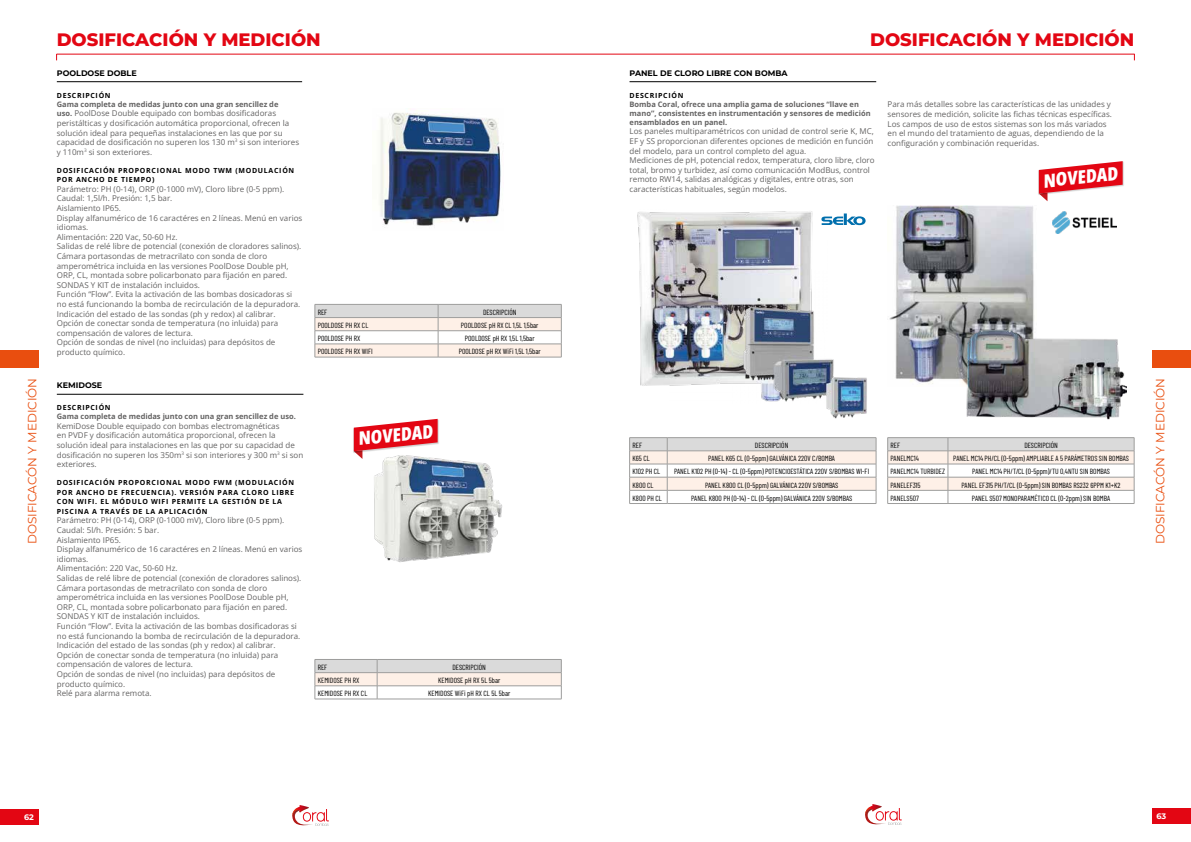
<style>
.page{position:relative;width:1191px;height:842px;background:#fff}
.page>*{position:absolute;margin:0;border:0;box-sizing:border-box;transform-origin:0 0}
.t1{font:800 18.4px "Open Sans Condensed";color:#fff}
.t2{font:800 18px "Montserrat";color:#e30613}
.t3{font:12px "Montserrat";color:#e94e0f}
.t4{font:8px/9.6px "Open Sans";color:#646363}
.t5{font:700 8px "Montserrat";color:#000}
.t6{font:700 8px "Montserrat";color:#fff}
.t7{font:7.5px "Barlow Condensed";color:#000}
.t8{font:700 7.5px/9px "Open Sans";color:#646363}
.t9{font:700 7px/9.5px "Open Sans";letter-spacing:.1em;color:#000}
.s1{font-weight:700;font-size:7.5px}
</style>
<div class="page">
<svg style="left:292px;top:805px;width:37px;height:21px"></svg>
<div style="left:0;top:809px;width:38px;height:15px;background:#e30613"></div>
<svg style="left:865px;top:804px;width:36px;height:21px"></svg>
<div style="left:1152px;top:808px;width:39px;height:15px;background:#e30613"></div>
<hr style="left:57px;top:54px;width:1077px;height:1px;background:#e30613">
<div style="left:0;top:351px;width:38px;height:17px;background:#e94e0f"></div>
<div style="left:1152px;top:351px;width:39px;height:17px;background:#e94e0f"></div>
<svg style="left:315px;top:304px;width:247px;height:53px"></svg>
<hr style="left:315px;top:357px;width:123px;height:1px;background:#9d9d9c">
<hr style="left:438px;top:357px;width:123px;height:1px;background:#9d9d9c">
<svg style="left:315px;top:659px;width:247px;height:40px"></svg>
<hr style="left:315px;top:699px;width:62px;height:1px;background:#9d9d9c">
<hr style="left:377px;top:699px;width:184px;height:1px;background:#9d9d9c">
<img style="left:379px;top:110px;width:122px;height:116px">
<hr style="left:57px;top:81px;width:245px;height:1px;background:#000">
<hr style="left:57px;top:394px;width:246px;height:1px;background:#000">
<img style="left:374px;top:458px;width:128px;height:104px">
<hr style="left:629px;top:81px;width:247px;height:1px;background:#000">
<img style="left:637px;top:211px;width:176px;height:175px">
<img style="left:739px;top:298px;width:128px;height:121px">
<img style="left:889px;top:206px;width:145px;height:179px">
<img style="left:966px;top:329px;width:160px;height:91px">
<svg style="left:821px;top:213px;width:44px;height:12px"></svg>
<hr style="left:629px;top:437px;width:38px;height:1px;background:#9d9d9c">
<hr style="left:667px;top:437px;width:209px;height:1px;background:#9d9d9c">
<svg style="left:629px;top:438px;width:248px;height:65px"></svg>
<hr style="left:629px;top:503px;width:38px;height:1px;background:#9d9d9c">
<hr style="left:667px;top:503px;width:209px;height:1px;background:#9d9d9c">
<hr style="left:887px;top:437px;width:61px;height:1px;background:#9d9d9c">
<hr style="left:948px;top:437px;width:186px;height:1px;background:#9d9d9c">
<svg style="left:887px;top:438px;width:248px;height:65px"></svg>
<hr style="left:887px;top:503px;width:61px;height:1px;background:#9d9d9c">
<hr style="left:948px;top:503px;width:186px;height:1px;background:#9d9d9c">
<img style="left:1052px;top:211px;width:64px;height:22px">
<img style="left:353px;top:418px;width:86px;height:35px">
<svg style="left:354px;top:419px;width:83px;height:40px"></svg>
<img style="left:1122px;top:161px;width:2px;height:25px">
<svg style="left:1038px;top:161px;width:84px;height:40px"></svg>
<h2 class="t2" style="left:57px;top:26px;width:265px">DOSIFICACIÓN Y MEDICIÓN</h2>
<h2 class="t2" style="left:870px;top:26px;width:265px">DOSIFICACIÓN Y MEDICIÓN</h2>
<p class="t5" style="left:57px;top:67px;width:81px">POOLDOSE DOBLE</p>
<p class="t9" style="left:57px;top:90px;width:55px">DESCRIPCIÓN</p>
<p class="t8" style="left:57px;top:99px;width:223px">Gama completa de medidas junto con una gran sencillez de</p>
<p class="t4" style="left:57px;top:108px;width:244px"><span class="s1">uso.</span> PoolDose Double equipado con bombas dosificadoras peristálticas y dosificación automática proporcional, ofrecen la solución ideal para pequeñas instalaciones en las que por su capacidad de dosificación no superen los 130 m<sup>3</sup> si son interiores y 110m<sup>3</sup> si son exteriores.</p>
<p class="t9" style="left:57px;top:165px;width:239px">DOSIFICACIÓN PROPORCIONAL MODO TWM (MODULACIÓN<br>POR ANCHO DE TIEMPO)</p>
<p class="t4" style="left:57px;top:184px;width:247px">Parámetro: PH (0-14), ORP (0-1000 mV), Cloro libre (0-5 ppm).<br>Caudal: 1,5l/h. Presión: 1,5 bar.<br>Aislamiento IP65.<br>Display alfanumérico de 16 caractéres en 2 líneas. Menú en varios idiomas.<br>Alimentación: 220 Vac, 50-60 Hz.<br>Salidas de relé libre de potencial (conexión de cloradores salinos).<br>Cámara portasondas de metracrilato con sonda de cloro amperométrica incluida en las versiones PoolDose Double pH, ORP, CL, montada sobre policarbonato para fijación en pared.<br>SONDAS Y KIT de instalación incluidos.<br>Función “Flow”. Evita la activación de las bombas dosicadoras si no está funcionando la bomba de recirculación de la depuradora.<br>Indicación del estado de las sondas (ph y redox) al calibrar.<br>Opción de conectar sonda de temperatura (no inluida) para compensación de valores de lectura.<br>Opción de sondas de nivel (no incluidas) para depósitos de producto químico.</p>
<p class="t7" style="left:318px;top:307px;width:11px">REF</p>
<p class="t7" style="left:483px;top:307px;width:35px">DESCRIPCIÓN</p>
<p class="t7" style="left:318px;top:320px;width:52px">POOLDOSE PH RX CL</p>
<p class="t7" style="left:461px;top:320px;width:79px">POOLDOSE pH RX CL 1,5L 1,5bar</p>
<p class="t7" style="left:318px;top:333px;width:44px">POOLDOSE PH RX</p>
<p class="t7" style="left:465px;top:333px;width:71px">POOLDOSE pH RX 1,5L 1,5bar</p>
<p class="t7" style="left:318px;top:346px;width:57px">POOLDOSE PH RX WIFI</p>
<p class="t7" style="left:459px;top:346px;width:84px">POOLDOSE pH RX WiFi 1,5L 1,5bar</p>
<p class="t5" style="left:629px;top:67px;width:160px">PANEL DE CLORO LIBRE CON BOMBA</p>
<p class="t9" style="left:629px;top:90px;width:55px">DESCRIPCIÓN</p>
<p class="t8" style="left:629px;top:99px;width:242px">Bomba Coral, ofrece una amplia gama de soluciones “llave en mano”, consistentes en instrumentación y sensores de medición ensamblados en un panel.</p>
<p class="t4" style="left:629px;top:126px;width:247px">Los paneles multiparamétricos con unidad de control serie K, MC, EF y SS proporcionan diferentes opciones de medición en función del modelo, para un control completo del agua.<br>Mediciones de pH, potencial redox, temperatura, cloro libre, cloro total, bromo y turbidez, así como comunicación ModBus, control remoto RW14, salidas analógicas y digitales, entre otras, son características habituales, según modelos.</p>
<p class="t4" style="left:887px;top:99px;width:226px">Para más detalles sobre las características de las unidades y sensores de medición, solicite las fichas técnicas específicas.<br>Los campos de uso de estos sistemas son los más variados en el mundo del tratamiento de aguas, dependiendo de la configuración y combinación requeridas.</p>
<h1 class="t1" style="left:1041px;top:167px;width:76px;rotate:-6deg">NOVEDAD</h1>
<h3 class="t3" style="left:24px;top:544px;width:168px;rotate:-90deg">DOSIFICACÓN Y MEDICIÓN</h3>
<h3 class="t3" style="left:1151px;top:544px;width:168px;rotate:-90deg">DOSIFICACÓN Y MEDICIÓN</h3>
<p class="t5" style="left:57px;top:380px;width:47px">KEMIDOSE</p>
<p class="t9" style="left:57px;top:403px;width:55px">DESCRIPCIÓN</p>
<p class="t8" style="left:57px;top:412px;width:240px">Gama completa de medidas junto con una gran sencillez de uso.</p>
<p class="t4" style="left:57px;top:421px;width:248px">KemiDose Double equipado con bombas electromagnéticas<br>en PVDF y dosificación automática proporcional, ofrecen la solución ideal para instalaciones en las que por su capacidad de dosificación no superen los 350m<sup>3</sup> si son interiores y 300 m<sup>3</sup> si son exteriores.</p>
<p class="t9" style="left:57px;top:478px;width:239px">DOSIFICACIÓN PROPORCIONAL MODO FWM (MODULACIÓN POR ANCHO DE FRECUENCIA). VERSIÓN PARA CLORO LIBRE CON WIFI. EL MÓDULO WIFI PERMITE LA GESTIÓN DE LA PISCINA A TRAVÉS DE LA APLICACIÓN</p>
<p class="t4" style="left:57px;top:515px;width:247px">Parámetro: PH (0-14), ORP (0-1000 mV), Cloro libre (0-5 ppm).<br>Caudal: 5l/h. Presión: 5 bar.<br>Aislamiento IP65.<br>Display alfanumérico de 16 caractéres en 2 líneas. Menú en varios idiomas.<br>Alimentación: 220 Vac, 50-60 Hz.<br>Salidas de relé libre de potencial (conexión de cloradores salinos).<br>Cámara portasondas de metracrilato con sonda de cloro amperométrica incluida en las versiones PoolDose Double pH, ORP, CL, montada sobre policarbonato para fijación en pared.<br>SONDAS Y KIT de instalación incluidos.<br>Función “Flow”. Evita la activación de las bombas dosificadoras si no está funcionando la bomba de recirculación de la depuradora.<br>Indicación del estado de las sondas (ph y redox) al calibrar.<br>Opción de conectar sonda de temperatura (no inluida) para compensación de valores de lectura.<br>Opción de sondas de nivel (no incluidas) para depósitos de producto químico.<br>Relé para alarma remota.</p>
<h1 class="t1" style="left:357px;top:425px;width:76px;rotate:-6deg">NOVEDAD</h1>
<p class="t7" style="left:632px;top:440px;width:11px">REF</p>
<p class="t7" style="left:755px;top:440px;width:35px">DESCRIPCIÓN</p>
<p class="t7" style="left:632px;top:453px;width:19px">K65 CL</p>
<p class="t7" style="left:708px;top:453px;width:128px">PANEL K65 CL (0-5ppm) GALVÁNICA 220V C/BOMBA</p>
<p class="t7" style="left:632px;top:466px;width:29px">K102 PH CL</p>
<p class="t7" style="left:674px;top:466px;width:197px">PANEL K102 PH (0-14) - CL (0-5ppm) POTENCIOESTÁTICA 220V S/BOMBAS WI-FI</p>
<p class="t7" style="left:632px;top:479px;width:23px">K800 CL</p>
<p class="t7" style="left:705px;top:479px;width:135px">PANEL K800 CL (0-5ppm) GALVÁNICA 220V S/BOMBAS</p>
<p class="t7" style="left:632px;top:493px;width:31px">K800 PH CL</p>
<p class="t7" style="left:691px;top:493px;width:162px">PANEL K800 PH (0-14) - CL (0-5ppm) GALVÁNICA 220V S/BOMBAS</p>
<p class="t7" style="left:890px;top:440px;width:11px">REF</p>
<p class="t7" style="left:1024px;top:440px;width:35px">DESCRIPCIÓN</p>
<p class="t7" style="left:890px;top:453px;width:30px">PANELMC14</p>
<p class="t7" style="left:953px;top:453px;width:177px">PANEL MC14 PH/CL (0-5ppm) AMPLIABLE A 5 PARÁMETROS SIN BOMBAS</p>
<p class="t7" style="left:890px;top:466px;width:56px">PANELMC14 TURBIDEZ</p>
<p class="t7" style="left:972px;top:466px;width:139px">PANEL MC14 PH/T/CL (0-5ppm)/TU 0,4NTU SIN BOMBAS</p>
<p class="t7" style="left:890px;top:479px;width:32px">PANELEF315</p>
<p class="t7" style="left:961px;top:479px;width:161px">PANEL EF315 PH/T/CL (0-5ppm) SIN BOMBAS RS232 6PPM K1+K2</p>
<p class="t7" style="left:890px;top:493px;width:30px">PANELS507</p>
<p class="t7" style="left:972px;top:493px;width:140px">PANEL S507 MONOPARAMÉTICO CL (0-2ppm) SIN BOMBA</p>
<p class="t7" style="left:318px;top:662px;width:11px">REF</p>
<p class="t7" style="left:452px;top:662px;width:35px">DESCRIPCIÓN</p>
<p class="t7" style="left:318px;top:675px;width:43px">KEMIDOSE PH RX</p>
<p class="t7" style="left:438px;top:675px;width:64px">KEMIDOSE pH RX 5L 5bar</p>
<p class="t7" style="left:318px;top:688px;width:51px">KEMIDOSE PH RX CL</p>
<p class="t7" style="left:428px;top:688px;width:84px">KEMIDOSE WiFi pH RX CL 5L 5bar</p>
<p class="t6" style="left:24px;top:811px;width:11px">62</p>
<p class="t6" style="left:1156px;top:810px;width:11px">63</p>
</div>
